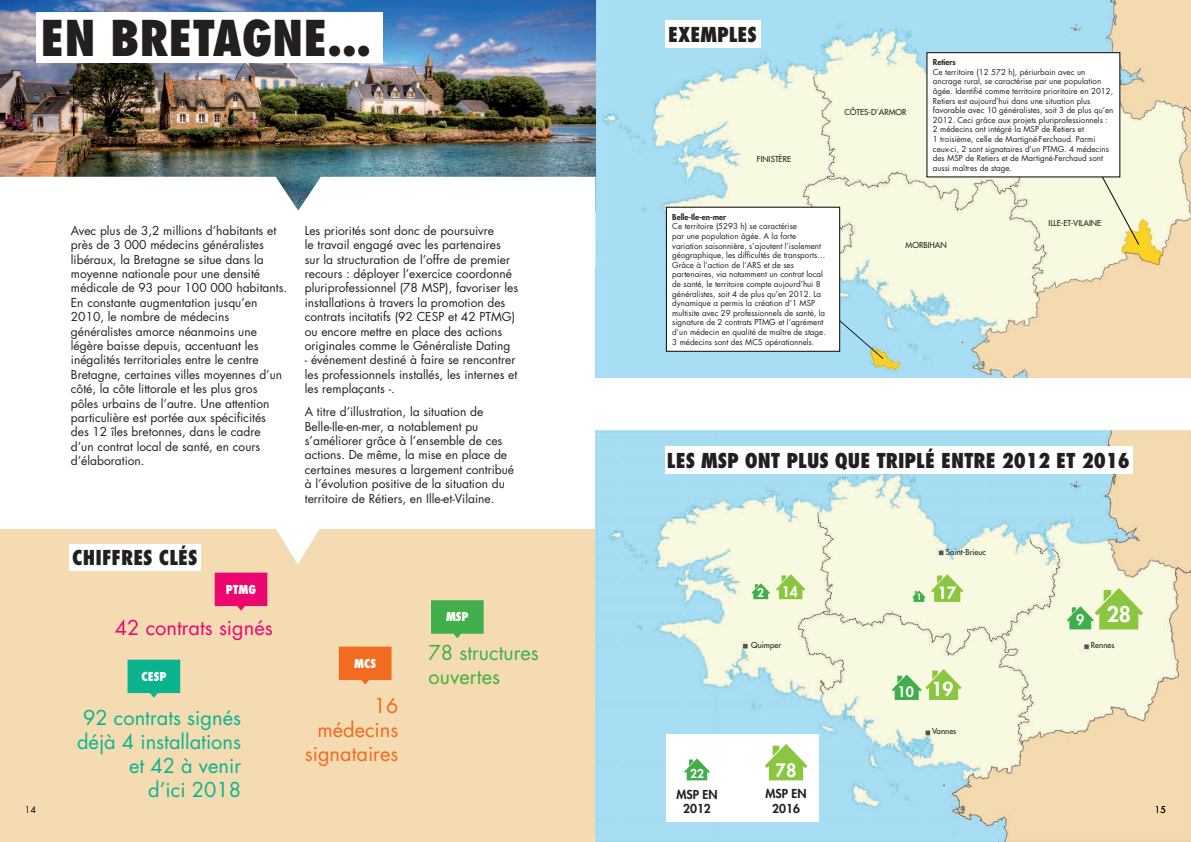
<style>
.page{position:relative;width:1191px;height:842px;background:#fff}
.page>*{position:absolute;margin:0;border:0;box-sizing:border-box;transform-origin:0 0}
.t1{font:800 condensed 48px "Futura Std";color:#231f20}
.t2{font:800 21.2px "Futura Std";color:#fff}
.t3{font:800 condensed 20px "Futura Std";color:#231f20}
.t4{font:20px/24px "Futura Std";color:#0ab38d;text-align:right}
.t5{font:20px/24px "Futura Std";color:#f36a21;text-align:right}
.t6{font:20px/24px "Futura Std";color:#40ae49}
.t7{font:20px "Futura Std";color:#ec066f}
.t8{font:800 18.8px "Futura Std";color:#fff}
.t9{font:800 18px "Futura Std";color:#fff}
.t10{font:800 16.5px "Futura Std";color:#fff}
.t11{font:800 14.1px "Futura Std";color:#fff}
.t12{font:12px/14.4px "Futura Std";color:#231f20}
.t13{font:800 12px/14.4px "Futura Std";color:#231f20;text-align:center}
.t14{font:800 condensed 12px "Futura Std";color:#fff}
.t15{font:800 12px "Futura Std";color:#fff}
.t16{font:800 11.8px "Futura Std";color:#fff}
.t17{font:9px "Futura Std";color:#000}
.t18{font:800 8.2px "Futura Std";color:#fff}
.t19{font:8px/9.6px "Futura Std";color:#231f20}
.t20{font:500 8px "Futura Std";color:#231f20}
.t21{font:800 8px "Futura Std";color:#231f20}
</style>
<div class="page">
<div style="left:0;top:529px;width:595px;height:313px;background:#f5dbb1"></div>
<svg style="left:276px;top:529px;width:44px;height:35px"></svg>
<img style="left:596px;top:431px;width:595px;height:411px">
<img style="left:596px;top:0;width:595px;height:378px">
<div style="left:666px;top:734px;width:152px;height:88px;background:#fff"></div>
<svg style="left:684px;top:758px;width:26px;height:22px"></svg>
<svg style="left:764px;top:744px;width:43px;height:36px"></svg>
<svg style="left:912px;top:590px;width:13px;height:12px"></svg>
<svg style="left:751px;top:583px;width:19px;height:16px"></svg>
<svg style="left:1066px;top:588px;width:77px;height:41px;background:#b3da8a"></svg>
<svg style="left:891px;top:669px;width:70px;height:31px;background:#a8d687"></svg>
<svg style="left:931px;top:574px;width:32px;height:28px"></svg>
<svg style="left:776px;top:574px;width:29px;height:25px"></svg>
<svg style="left:431px;top:600px;width:52px;height:38px;background:#54b254"></svg>
<img style="left:0;top:0;width:595px;height:177px">
<div style="left:36px;top:13px;width:347px;height:50px;background:#fff"></div>
<svg style="left:128px;top:660px;width:52px;height:38px;background:#26b791"></svg>
<svg style="left:215px;top:573px;width:52px;height:38px;background:#ed1f76"></svg>
<svg style="left:339px;top:647px;width:52px;height:38px;background:#f37732"></svg>
<svg style="left:276px;top:177px;width:45px;height:34px"></svg>
<svg style="left:1090px;top:154px;width:49px;height:91px;background:#f1f0d2"></svg>
<svg style="left:828px;top:310px;width:55px;height:49px;background:#a6d6e3"></svg>
<div style="left:927px;top:53px;width:192px;height:124px;background:#fff"></div>
<div style="left:926px;top:52px;width:194px;height:125px;border:1px solid #000"></div>
<div style="left:666px;top:207px;width:173px;height:144px;background:#fff"></div>
<div style="left:666px;top:207px;width:174px;height:144px;border:1px solid #000"></div>
<div style="left:665px;top:447px;width:467px;height:27px;background:#fff"></div>
<div style="left:69px;top:544px;width:132px;height:26px;background:#fff"></div>
<div style="left:665px;top:21px;width:96px;height:27px;background:#fff"></div>
<h1 class="t1" style="left:40px;top:8px;width:332px">EN BRETAGNE...</h1>
<h3 class="t3" style="left:668px;top:22px;width:90px">EXEMPLES</h3>
<p class="t20" style="left:757px;top:154px;width:36px">FINISTÈRE</p>
<p class="t20" style="left:844px;top:107px;width:63px">CÔTES-D’ARMOR</p>
<p class="t21" style="left:933px;top:57px;width:24px">Retiers</p>
<p class="t19" style="left:933px;top:67px;width:182px">Ce territoire (12 572 h), périurbain avec un ancrage rural, se caractérise par une population âgée. Identifié comme territoire prioritaire en 2012, Retiers est aujourd’hui dans une situation plus favorable avec 10 généralistes, soit 3 de plus qu’en 2012. Ceci grâce aux projets pluriprofessionnels :<br>2 médecins ont intégré la MSP de Retiers et<br>1 troisième, celle de Martigné-Ferchaud. Parmi ceux-ci, 2 sont signataires d’un PTMG. 4 médecins des MSP de Retiers et de Martigné-Ferchaud sont aussi maîtres de stage.</p>
<p class="t12" style="left:71px;top:223px;width:218px">Avec plus de 3,2 millions d’habitants et près de 3 000 médecins généralistes libéraux, la Bretagne se situe dans la moyenne nationale pour une densité médicale de 93 pour 100 000 habitants.<br>En constante augmentation jusqu’en 2010, le nombre de médecins généralistes amorce néanmoins une légère baisse depuis, accentuant les inégalités territoriales entre le centre Bretagne, certaines villes moyennes d’un côté, la côte littorale et les plus gros pôles urbains de l’autre. Une attention particulière est portée aux spécificités<br>des 12 îles bretonnes, dans le cadre<br>d’un contrat local de santé, en cours d’élaboration.</p>
<p class="t12" style="left:305px;top:223px;width:215px">Les priorités sont donc de poursuivre<br>le travail engagé avec les partenaires sur la structuration de l’offre de premier recours : déployer l’exercice coordonné pluriprofessionnel (78 MSP), favoriser les installations à travers la promotion des contrats incitatifs (92 CESP et 42 PTMG) ou encore mettre en place des actions originales comme le Généraliste Dating</p>
<p class="t12" style="left:305px;top:353px;width:214px">- événement destiné à faire se rencontrer les professionnels installés, les internes et les remplaçants -.</p>
<p class="t12" style="left:305px;top:405px;width:211px">A titre d’illustration, la situation de Belle-Ile-en-mer, a notablement pu s’améliorer grâce à l’ensemble de ces actions. De même, la mise en place de certaines mesures a largement contribué à l’évolution positive de la situation du territoire de Rétiers, en Ille-et-Vilaine.</p>
<p class="t21" style="left:672px;top:212px;width:55px">Belle-Ile-en-mer</p>
<p class="t19" style="left:672px;top:222px;width:155px">Ce territoire (5293 h) se caractérise<br>par une population âgée. A la forte variation saisonnière, s’ajoutent l’isolement géographique, les difficultés de transports… Grâce à l’action de l’ARS et de ses partenaires, via notamment un contrat local de santé, le territoire compte aujourd’hui 8 généralistes, soit 4 de plus qu’en 2012. La dynamique a permis la création d’1 MSP multisite avec 29 professionnels de santé, la signature de 2 contrats PTMG et l’agrément d’un médecin en qualité de maître de stage.<br>3 médecins sont des MCS opérationnels.</p>
<p class="t20" style="left:905px;top:240px;width:43px">MORBIHAN</p>
<p class="t20" style="left:1048px;top:218px;width:54px">ILLE-ET-VILAINE</p>
<h3 class="t3" style="left:667px;top:448px;width:465px">LES MSP ONT PLUS QUE TRIPLÉ ENTRE 2012 ET 2016</h3>
<h3 class="t3" style="left:72px;top:545px;width:127px">CHIFFRES CLÉS</h3>
<p class="t20" style="left:946px;top:547px;width:42px">Saint-Brieuc</p>
<p class="t14" style="left:226px;top:582px;width:32px">PTMG</p>
<p class="t16" style="left:757px;top:585px;width:8px">2</p>
<p class="t11" style="left:782px;top:583px;width:18px">14</p>
<h3 class="t10" style="left:937px;top:583px;width:21px">17</h3>
<p class="t18" style="left:917px;top:592px;width:6px">1</p>
<h3 class="t7" style="left:115px;top:615px;width:159px">42 contrats signés</h3>
<p class="t14" style="left:446px;top:609px;width:24px">MSP</p>
<p class="t11" style="left:1076px;top:611px;width:10px">9</p>
<h2 class="t2" style="left:1106px;top:601px;width:26px">28</h2>
<p class="t20" style="left:751px;top:640px;width:32px">Quimper</p>
<p class="t20" style="left:1091px;top:640px;width:25px">Rennes</p>
<h3 class="t6" style="left:428px;top:641px;width:112px">78 structures ouvertes</h3>
<p class="t14" style="left:354px;top:656px;width:23px">MCS</p>
<p class="t14" style="left:141px;top:669px;width:27px">CESP</p>
<h3 class="t8" style="left:931px;top:677px;width:23px">19</h3>
<p class="t11" style="left:897px;top:683px;width:18px">10</p>
<h3 class="t5" style="left:305px;top:694px;width:95px">16 médecins signataires</h3>
<h3 class="t4" style="left:77px;top:706px;width:165px">92 contrats signés déjà 4 installations et 42 à venir<br>d’ici 2018</h3>
<p class="t20" style="left:932px;top:726px;width:26px">Vannes</p>
<p class="t15" style="left:690px;top:766px;width:15px">22</p>
<h3 class="t9" style="left:775px;top:759px;width:22px">78</h3>
<p class="t13" style="left:765px;top:787px;width:43px">MSP EN<br>2016</p>
<p class="t13" style="left:676px;top:787px;width:43px">MSP EN<br>2012</p>
<p class="t17" style="left:25px;top:804px;width:13px">14</p>
<p class="t17" style="left:1155px;top:804px;width:13px">15</p>
</div>
